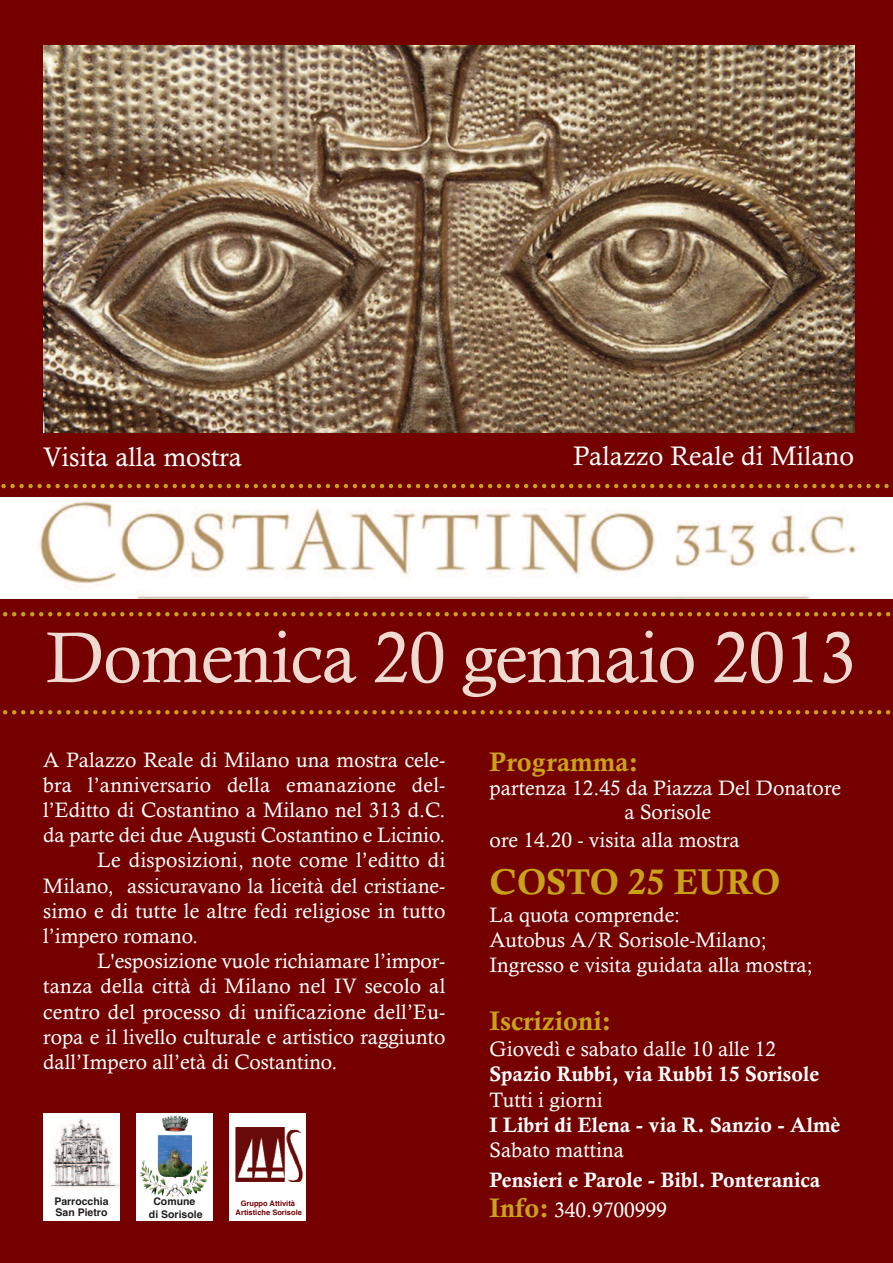
<style>
.page{position:relative;width:893px;height:1263px;background:#740000}
.page>*{position:absolute;margin:0;border:0;box-sizing:border-box;transform-origin:0 0}
.t1{font:36px "Calis MT Bol";color:#c8a219}
.t2{font:27px "Calisto";color:#fff}
.t3{font:27px "Calis MT Bol";color:#c8a219}
.t4{font:21px/25.2px "Calisto";color:#fff;text-align:center}
.t5{font:21px "Calis MT Bol";color:#fff}
.t6{font:700 10.5px/12.6px "Helvetica";color:#231f20;text-align:center}
.t7{font:700 7.5px/9px "Helvetica";color:#740000;text-align:center}
.s1{font-family:"Calis MT Bol";font-size:27px;color:#c8a219}
</style>
<div class="page">
<div style="left:230px;top:1113px;width:76px;height:108px;background:#fff"></div>
<img style="left:235px;top:1127px;width:68px;height:55px">
<img style="left:43px;top:46px;width:812px;height:387px">
<img style="left:136px;top:1113px;width:77px;height:84px">
<img style="left:158px;top:1115px;width:34px;height:64px">
<div style="left:136px;top:1197px;width:77px;height:24px;background:#fff"></div>
<div style="left:43px;top:1113px;width:77px;height:84px;background:#fff"></div>
<img style="left:50px;top:1117px;width:70px;height:73px">
<div style="left:43px;top:1197px;width:77px;height:24px;background:#fff"></div>
<svg style="left:47px;top:630px;width:239px;height:53px"></svg>
<div style="left:0;top:497px;width:893px;height:102px;background:#fff"></div>
<img style="left:39px;top:498px;width:819px;height:101px">
<svg style="left:3px;top:612px;width:888px;height:4px"></svg>
<svg style="left:1px;top:484px;width:888px;height:4px"></svg>
<svg style="left:3px;top:710px;width:888px;height:4px"></svg>
<p class="t2" style="left:43px;top:441px;width:200px">Visita alla mostra</p>
<p class="t2" style="left:573px;top:440px;width:282px">Palazzo Reale di Milano</p>
<p class="t4" style="left:43px;top:747px;width:404px">A Palazzo Reale di Milano una mostra cele-</p>
<p class="t4" style="left:43px;top:772px;width:404px">bra l’anniversario della emanazione del-</p>
<p class="t4" style="left:43px;top:797px;width:404px">l’Editto di Costantino a Milano nel 313 d.C.</p>
<p class="t4" style="left:43px;top:822px;width:404px">da parte dei due Augusti Costantino e Licinio.</p>
<p class="t4" style="left:97px;top:847px;width:350px">Le disposizioni, note come l’editto di</p>
<p class="t4" style="left:43px;top:873px;width:404px">Milano, assicuravano la liceità del cristiane-</p>
<p class="t4" style="left:43px;top:898px;width:404px">simo e di tutte le altre fedi religiose in tutto</p>
<p class="t4" style="left:43px;top:923px;width:156px">l’impero romano.</p>
<p class="t4" style="left:97px;top:948px;width:350px">L'esposizione vuole richiamare l’impor-</p>
<p class="t4" style="left:43px;top:973px;width:404px">tanza della città di Milano nel IV secolo al</p>
<p class="t4" style="left:43px;top:999px;width:404px">centro del processo di unificazione dell’Eu-</p>
<p class="t4" style="left:43px;top:1024px;width:404px">ropa e il livello culturale e artistico raggiunto</p>
<p class="t4" style="left:43px;top:1049px;width:296px">dall’Impero all’età di Costantino.</p>
<p class="t6" style="left:54px;top:1196px;width:56px;line-height:10.5px;text-align:left">Parrocchia<br>San Pietro</p>
<p class="t6" style="left:149px;top:1195px;width:55px">Comune di Sorisole</p>
<p class="t7" style="left:236px;top:1199px;width:68px">Gruppo Attività<br>Artistiche Sorisole</p>
<p class="t3" style="left:490px;top:745px;width:150px">Programma:</p>
<p class="t4" style="left:490px;top:775px;width:353px;line-height:24px">partenza 12.45 da Piazza Del Donatore a Sorisole</p>
<p class="t4" style="left:490px;top:827px;width:252px">ore 14.20 - visita alla mostra</p>
<h1 class="t1" style="left:490px;top:860px;width:292px">COSTO 25 EURO</h1>
<p class="t4" style="left:490px;top:902px;width:325px;text-align:left">La quota comprende:<br>Autobus A/R Sorisole-Milano;<br>Ingresso e visita guidata alla mostra;</p>
<p class="t3" style="left:490px;top:1005px;width:123px">Iscrizioni:</p>
<p class="t4" style="left:490px;top:1036px;width:288px">Giovedì e sabato dalle 10 alle 12</p>
<p class="t5" style="left:490px;top:1062px;width:331px">Spazio Rubbi, via Rubbi 15 Sorisole</p>
<p class="t4" style="left:490px;top:1087px;width:115px">Tutti i giorni</p>
<p class="t5" style="left:490px;top:1112px;width:352px">I Libri di Elena - via R. Sanzio - Almè</p>
<p class="t4" style="left:490px;top:1137px;width:136px">Sabato mattina</p>
<p class="t5" style="left:490px;top:1167px;width:332px">Pensieri e Parole - Bibl. Ponteranica</p>
<p class="t4" style="left:490px;top:1197px;width:179px"><span class="s1">Info:</span> 340.9700999</p>
</div>
